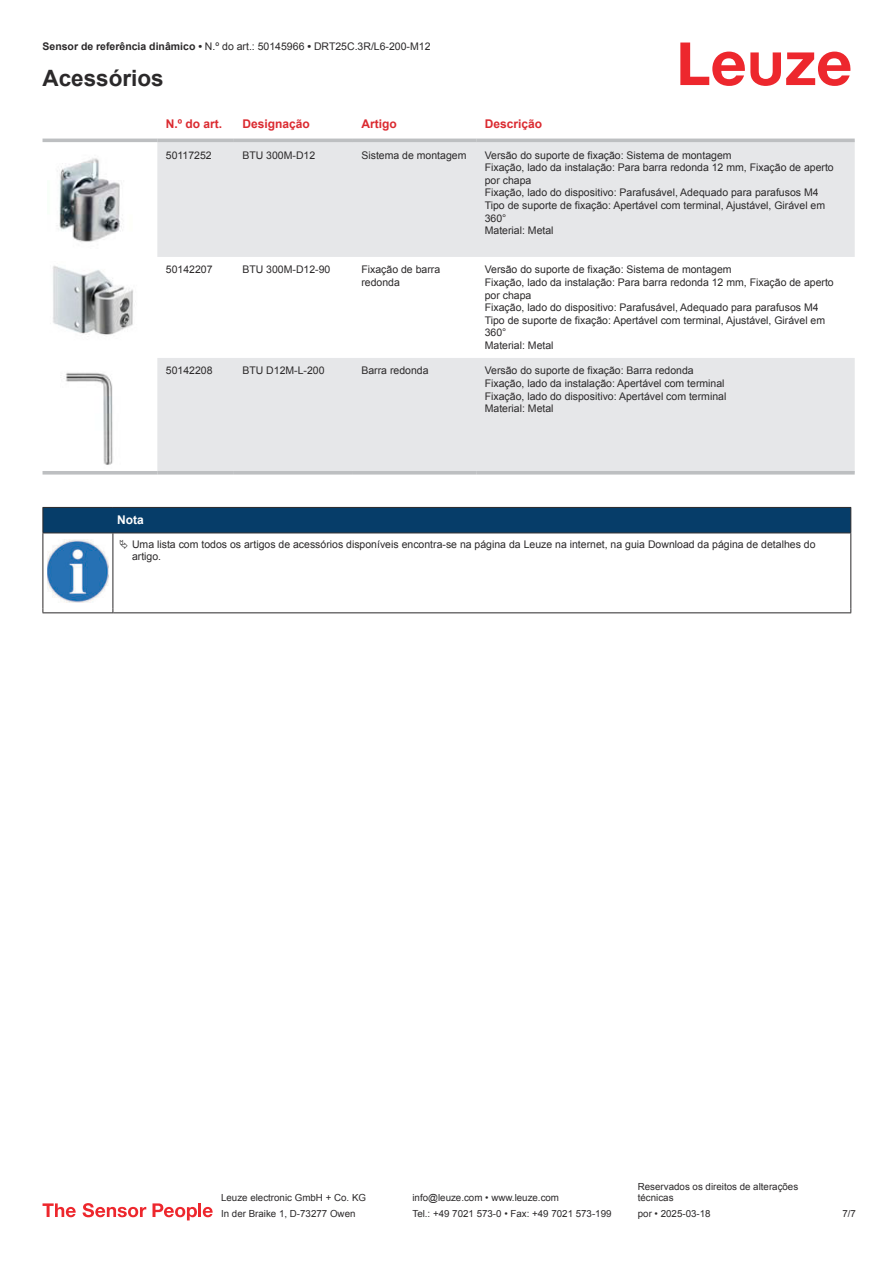
<style>
.page{position:relative;width:893px;height:1263px;background:#fff}
.page>*{position:absolute;margin:0;border:0;box-sizing:border-box;transform-origin:0 0}
.t1{font:700 22.5px "Arial";color:#2b292a}
.t2{font:700 12px "Arial";color:#db2a30}
.t3{font:700 12px "Arial";color:#fff}
.t4{font:10.5px/12.6px "Arial";color:#2b292a}
.t5{font:9.75px/11.7px "Arial";color:#2b292a}
.s1{font-weight:700}
</style>
<div class="page">
<svg style="left:680px;top:43px;width:170px;height:43px"></svg>
<svg style="left:157px;top:142px;width:698px;height:329px;fill:#e6e7e9"></svg>
<hr style="left:43px;top:139px;width:114px;height:3px;background:#bdbfc1">
<hr style="left:157px;top:139px;width:77px;height:3px;background:#bdbfc1">
<hr style="left:234px;top:139px;width:119px;height:3px;background:#bdbfc1">
<hr style="left:353px;top:139px;width:123px;height:3px;background:#bdbfc1">
<hr style="left:476px;top:139px;width:379px;height:3px;background:#bdbfc1">
<svg style="left:43px;top:471px;width:114px;height:4px"></svg>
<svg style="left:157px;top:471px;width:77px;height:4px"></svg>
<svg style="left:234px;top:471px;width:119px;height:4px"></svg>
<svg style="left:353px;top:471px;width:123px;height:4px"></svg>
<svg style="left:476px;top:471px;width:379px;height:4px;background:#c4c5c7"></svg>
<img style="left:57px;top:158px;width:65px;height:84px">
<img style="left:53px;top:265px;width:80px;height:71px">
<img style="left:66px;top:372px;width:47px;height:93px">
<hr style="left:43px;top:533px;width:70px;height:1px;background:#2b292a">
<svg style="left:43px;top:507px;width:808px;height:26px;background:#083c65"></svg>
<hr style="left:113px;top:533px;width:738px;height:1px;background:#2b292a">
<hr style="left:43px;top:533px;width:1px;height:75px;background:#2b292a">
<hr style="left:113px;top:533px;width:1px;height:75px;background:#2b292a">
<hr style="left:850px;top:533px;width:1px;height:75px;background:#2b292a">
<hr style="left:43px;top:612px;width:70px;height:1px;background:#2b292a">
<hr style="left:113px;top:612px;width:738px;height:1px;background:#2b292a">
<img style="left:47px;top:539px;width:61px;height:63px">
<svg style="left:43px;top:1203px;width:33px;height:14px"></svg>
<svg style="left:83px;top:1203px;width:63px;height:14px"></svg>
<svg style="left:153px;top:1203px;width:44px;height:17px"></svg>
<hr style="left:198px;top:1203px;width:3px;height:14px;background:#ed272d">
<svg style="left:203px;top:1207px;width:10px;height:10px"></svg>
<p class="t4" style="left:43px;top:41px;width:389px"><span class="s1">Sensor de referência dinâmico •</span> N.º do art.: 50145966 <span class="s1">•</span> DRT25C.3R/L6-200-M12</p>
<h1 class="t1" style="left:43px;top:70px;width:123px">Acessórios</h1>
<p class="t2" style="left:166px;top:119px;width:58px">N.º do art.</p>
<p class="t2" style="left:242px;top:119px;width:69px">Designação</p>
<p class="t2" style="left:361px;top:119px;width:37px">Artigo</p>
<p class="t2" style="left:485px;top:119px;width:59px">Descrição</p>
<p class="t4" style="left:166px;top:150px;width:47px">50117252</p>
<p class="t4" style="left:242px;top:150px;width:74px">BTU 300M-D12</p>
<p class="t4" style="left:361px;top:150px;width:107px">Sistema de montagem</p>
<p class="t4" style="left:485px;top:150px;width:350px">Versão do suporte de fixação: Sistema de montagem<br>Fixação, lado da instalação: Para barra redonda 12 mm, Fixação de aperto por chapa<br>Fixação, lado do dispositivo: Parafusável, Adequado para parafusos M4<br>Tipo de suporte de fixação: Apertável com terminal, Ajustável, Girável em 360°<br>Material: Metal</p>
<p class="t4" style="left:166px;top:264px;width:48px">50142207</p>
<p class="t4" style="left:242px;top:264px;width:90px">BTU 300M-D12-90</p>
<p class="t4" style="left:361px;top:264px;width:80px">Fixação de barra redonda</p>
<p class="t4" style="left:485px;top:264px;width:350px">Versão do suporte de fixação: Sistema de montagem<br>Fixação, lado da instalação: Para barra redonda 12 mm, Fixação de aperto por chapa<br>Fixação, lado do dispositivo: Parafusável, Adequado para parafusos M4<br>Tipo de suporte de fixação: Apertável com terminal, Ajustável, Girável em 360°<br>Material: Metal</p>
<p class="t4" style="left:166px;top:365px;width:48px">50142208</p>
<p class="t4" style="left:242px;top:365px;width:84px">BTU D12M-L-200</p>
<p class="t4" style="left:361px;top:365px;width:69px">Barra redonda</p>
<p class="t4" style="left:485px;top:365px;width:243px">Versão do suporte de fixação: Barra redonda Fixação, lado da instalação: Apertável com terminal Fixação, lado do dispositivo: Apertável com terminal Material: Metal</p>
<p class="t3" style="left:117px;top:516px;width:28px">Nota</p>
<p class="t4" style="left:132px;top:539px;width:685px">Uma lista com todos os artigos de acessórios disponíveis encontra-se na página da Leuze na internet, na guia Download da página de detalhes do artigo.</p>
<p class="t5" style="left:221px;top:1193px;width:146px">Leuze electronic GmbH + Co. KG</p>
<p class="t5" style="left:412px;top:1193px;width:148px">info@leuze.com • www.leuze.com</p>
<p class="t5" style="left:638px;top:1181px;width:162px">Reservados os direitos de alterações técnicas</p>
<p class="t5" style="left:221px;top:1209px;width:136px">In der Braike 1, D-73277 Owen</p>
<p class="t5" style="left:412px;top:1209px;width:201px">Tel.: +49 7021 573-0 • Fax: +49 7021 573-199</p>
<p class="t5" style="left:638px;top:1209px;width:74px">por • 2025-03-18</p>
<p class="t5" style="left:842px;top:1209px;width:15px">7 /7</p>
</div>
